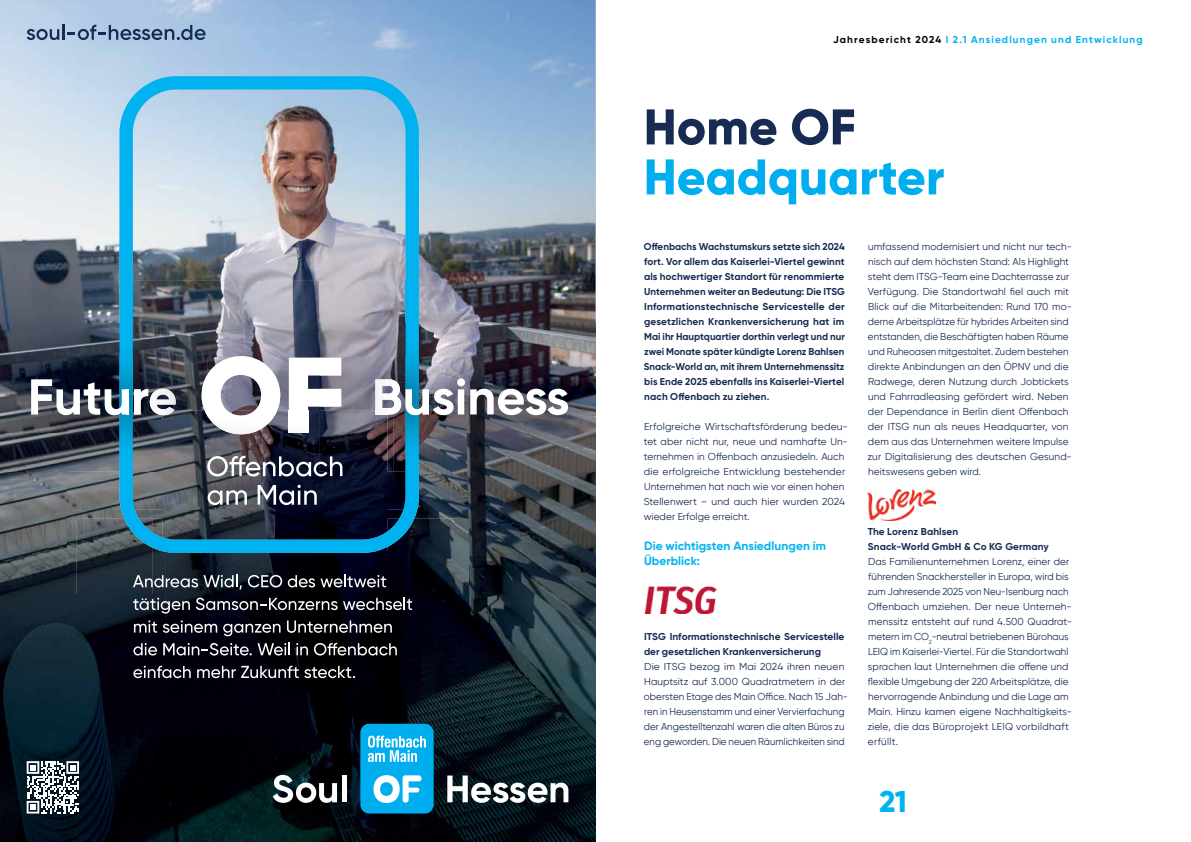
<style>
.page{position:relative;width:1191px;height:842px;background:#fff}
.page>*{position:absolute;margin:0;border:0;box-sizing:border-box;transform-origin:0 0}
.t1{font:800 50px "Gilroy";color:#00aeef}
.t2{font:800 50px "Gilroy";color:#172b53}
.t3{font:800 30px "Gilroy";color:#00b3f0}
.t4{font:700 12px/15px "Gilroy";color:#00b3f0}
.t5{font:10px/15px "Gilroy";letter-spacing:.005em;color:#172b53}
.t6{font:700 10px/15px "Gilroy";letter-spacing:.005em;color:#172b53}
.t7{font:700 10px "Gilroy";letter-spacing:.11em;color:#00b3f0}
.s1{color:#000}
</style>
<div class="page">
<img style="left:0;top:0;width:595px;height:323px">
<img style="left:0;top:357px;width:68px;height:485px">
<img style="left:67px;top:471px;width:52px;height:52px">
<img style="left:419px;top:471px;width:110px;height:52px">
<img style="left:529px;top:471px;width:66px;height:231px">
<img style="left:67px;top:523px;width:13px;height:319px">
<img style="left:468px;top:523px;width:61px;height:179px">
<img style="left:465px;top:702px;width:130px;height:140px">
<img style="left:80px;top:734px;width:385px;height:108px">
<img style="left:77px;top:518px;width:88px;height:216px">
<img style="left:380px;top:518px;width:88px;height:216px">
<img style="left:165px;top:553px;width:152px;height:181px">
<img style="left:317px;top:553px;width:63px;height:181px">
<svg style="left:133px;top:575px;width:109px;height:15px;background:#505861"></svg>
<svg style="left:248px;top:575px;width:34px;height:12px"></svg>
<svg style="left:288px;top:575px;width:98px;height:13px"></svg>
<svg style="left:133px;top:598px;width:57px;height:16px"></svg>
<svg style="left:196px;top:597px;width:216px;height:13px;background:#46464c"></svg>
<svg style="left:134px;top:620px;width:23px;height:13px"></svg>
<svg style="left:163px;top:620px;width:54px;height:13px"></svg>
<svg style="left:223px;top:624px;width:57px;height:12px"></svg>
<svg style="left:287px;top:620px;width:105px;height:13px"></svg>
<svg style="left:133px;top:643px;width:24px;height:12px"></svg>
<svg style="left:163px;top:643px;width:127px;height:13px;background:#4b4b52"></svg>
<svg style="left:296px;top:643px;width:12px;height:12px"></svg>
<svg style="left:314px;top:643px;width:83px;height:12px"></svg>
<svg style="left:133px;top:665px;width:58px;height:13px"></svg>
<svg style="left:197px;top:665px;width:158px;height:13px;background:#444449"></svg>
<img style="left:119px;top:76px;width:300px;height:477px">
<img style="left:0;top:323px;width:119px;height:34px">
<img style="left:68px;top:357px;width:51px;height:114px">
<img style="left:119px;top:323px;width:7px;height:148px">
<svg style="left:31px;top:379px;width:95px;height:36px"></svg>
<img style="left:416px;top:322px;width:179px;height:149px">
<img style="left:325px;top:471px;width:78px;height:39px">
<img style="left:403px;top:471px;width:13px;height:39px">
<img style="left:133px;top:281px;width:111px;height:51px">
<img style="left:244px;top:281px;width:75px;height:76px">
<img style="left:319px;top:281px;width:86px;height:41px">
<img style="left:232px;top:332px;width:12px;height:24px">
<img style="left:280px;top:357px;width:9px;height:12px">
<img style="left:280px;top:369px;width:9px;height:42px">
<img style="left:133px;top:421px;width:29px;height:89px">
<img style="left:126px;top:281px;width:7px;height:190px">
<img style="left:405px;top:281px;width:11px;height:190px">
<img style="left:126px;top:471px;width:9px;height:39px">
<img style="left:133px;top:323px;width:99px;height:34px">
<img style="left:133px;top:357px;width:69px;height:64px">
<img style="left:126px;top:389px;width:2px;height:25px">
<img style="left:319px;top:322px;width:86px;height:35px">
<img style="left:341px;top:357px;width:40px;height:54px">
<img style="left:381px;top:357px;width:24px;height:21px">
<img style="left:393px;top:415px;width:12px;height:56px">
<img style="left:387px;top:415px;width:6px;height:56px">
<svg style="left:289px;top:332px;width:52px;height:79px"></svg>
<img style="left:162px;top:510px;width:225px;height:8px">
<img style="left:162px;top:518px;width:188px;height:13px">
<img style="left:350px;top:518px;width:37px;height:13px">
<img style="left:162px;top:531px;width:225px;height:19px">
<img style="left:262px;top:411px;width:63px;height:99px">
<img style="left:225px;top:434px;width:37px;height:76px">
<img style="left:162px;top:471px;width:63px;height:39px">
<img style="left:162px;top:411px;width:70px;height:60px">
<svg style="left:134px;top:389px;width:42px;height:26px"></svg>
<img style="left:319px;top:411px;width:68px;height:60px">
<svg style="left:375px;top:378px;width:193px;height:37px"></svg>
<svg style="left:202px;top:356px;width:78px;height:78px"></svg>
<img style="left:205px;top:411px;width:72px;height:23px">
<img style="left:289px;top:411px;width:19px;height:22px">
<svg style="left:207px;top:455px;width:135px;height:21px"></svg>
<svg style="left:208px;top:490px;width:39px;height:15px"></svg>
<svg style="left:258px;top:485px;width:59px;height:20px"></svg>
<svg style="left:273px;top:775px;width:64px;height:28px"></svg>
<div style="left:341px;top:775px;width:5px;height:27px;background:#fff"></div>
<svg style="left:447px;top:775px;width:121px;height:28px"></svg>
<div style="left:360px;top:724px;width:74px;height:89px;background:#00aeef;border-radius:9px"></div>
<svg style="left:368px;top:736px;width:58px;height:26px"></svg>
<svg style="left:373px;top:775px;width:48px;height:28px"></svg>
<svg style="left:27px;top:761px;width:52px;height:52px"></svg>
<svg style="left:27px;top:24px;width:179px;height:16px;background:#8199b7"></svg>
<img style="left:644px;top:586px;width:73px;height:28px">
<img style="left:867px;top:489px;width:68px;height:31px">
<p class="t7" style="left:833px;top:33px;width:311px"><span class="s1">Jahresbericht 2024</span> l 2.1 Ansiedlungen und Entwicklung</p>
<h1 class="t2" style="left:643px;top:95px;width:214px">Home OF</h1>
<h1 class="t1" style="left:643px;top:145px;width:302px">Headquarter</h1>
<p class="t6" style="left:644px;top:239px;width:202px;text-align:justify">Offenbachs Wachstumskurs setzte sich 2024 fort. Vor allem das Kaiserlei-Viertel gewinnt als hochwertiger Standort für renommierte Unternehmen weiter an Bedeutung: Die ITSG Informationstechnische Servicestelle der gesetzlichen Krankenversicherung hat im Mai ihr Hauptquartier dorthin verlegt und nur zwei Monate später kündigte Lorenz Bahlsen Snack-World an, mit ihrem Unternehmenssitz bis Ende 2025 ebenfalls ins Kaiserlei-Viertel nach Offenbach zu ziehen.</p>
<p class="t5" style="left:644px;top:419px;width:206px">Erfolgreiche Wirtschaftsförderung bedeu&shy;tet aber nicht nur, neue und namhafte Un&shy;ternehmen in Offenbach anzusiedeln. Auch die erfolgreiche Entwicklung bestehender Unternehmen hat nach wie vor einen hohen Stellenwert – und auch hier wurden 2024 wieder Erfolge erreicht.</p>
<p class="t4" style="left:644px;top:538px;width:184px">Die wichtigsten Ansiedlungen im<br>Überblick:</p>
<p class="t6" style="left:644px;top:629px;width:202px">ITSG Informationstechnische Servicestelle der gesetzlichen Krankenversicherung</p>
<p class="t5" style="left:644px;top:659px;width:205px">Die ITSG bezog im Mai 2024 ihren neuen Hauptsitz auf 3.000 Quadratmetern in der obersten Etage des Main Office. Nach 15 Jah&shy;ren in Heusenstamm und einer Vervierfachung der Angestelltenzahl waren die alten Büros zu eng geworden. Die neuen Räumlichkeiten sind</p>
<p class="t5" style="left:867px;top:239px;width:206px">umfassend modernisiert und nicht nur tech&shy;nisch auf dem höchsten Stand: Als Highlight steht dem ITSG-Team eine Dachterrasse zur Verfügung. Die Standortwahl fiel auch mit Blick auf die Mitarbeitenden: Rund 170 mo&shy;derne Arbeitsplätze für hybrides Arbeiten sind entstanden, die Beschäftigten haben Räume und Ruheoasen mitgestaltet. Zudem bestehen direkte Anbindungen an den ÖPNV und die Radwege, deren Nutzung durch Jobtickets und Fahrradleasing gefördert wird. Neben der Dependance in Berlin dient Offenbach der ITSG nun als neues Headquarter, von dem aus das Unternehmen weitere Impulse zur Digitalisierung des deutschen Gesund&shy;heitswesens geben wird.</p>
<p class="t6" style="left:867px;top:524px;width:183px">The Lorenz Bahlsen<br>Snack-World GmbH &amp; Co KG Germany</p>
<p class="t5" style="left:867px;top:554px;width:206px">Das Familienunternehmen Lorenz, einer der führenden Snackhersteller in Europa, wird bis zum Jahresende 2025 von Neu-Isenburg nach Offenbach umziehen. Der neue Unterneh&shy;menssitz entsteht auf rund 4.500 Quadrat&shy;metern im CO<sub>2</sub>-neutral betriebenen Bürohaus LEIQ im Kaiserlei-Viertel. Für die Standortwahl sprachen laut Unternehmen die offene und flexible Umgebung der 220 Arbeitsplätze, die hervorragende Anbindung und die Lage am Main. Hinzu kamen eigene Nachhaltigkeits&shy;ziele, die das Büroprojekt LEIQ vorbildhaft erfüllt.</p>
<h2 class="t3" style="left:879px;top:783px;width:29px">21</h2>
</div>
